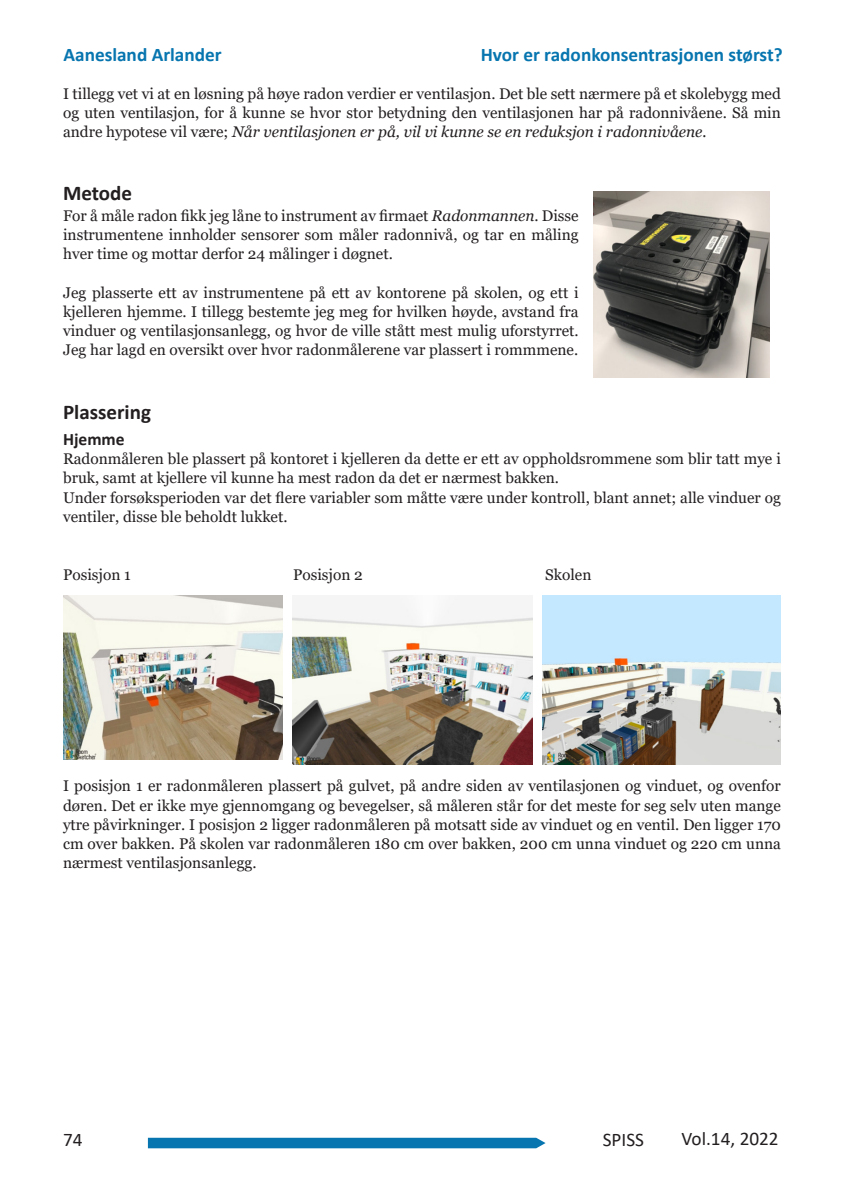
<style>
.page{position:relative;width:844px;height:1191px;background:#fff}
.page>*{position:absolute;margin:0;border:0;box-sizing:border-box;transform-origin:0 0}
.Mellomtittel_1{font:700 21px "Calibri";color:#231f20}
.Topptekst{font:700 19.25px "Calibri";color:#0775af}
.t1{font:19.25px "Calibri";color:#231f20}
.Mellomtittel_2{font:700 17.5px "Calibri";color:#231f20}
.Brødtekst_1{font:15.4px/19.2px "Georgia";color:#231f20;text-align:justify}
.s1{font-style:italic}
</style>
<div class="page">
<svg style="left:148px;top:1137px;width:397px;height:11px;background:#1a7fb5"></svg>
<img style="left:593px;top:192px;width:176px;height:185px">
<img style="left:292px;top:599px;width:240px;height:165px">
<img style="left:63px;top:595px;width:220px;height:164px">
<img style="left:542px;top:595px;width:238px;height:169px">
<p class="Topptekst" style="left:63px;top:41px;width:160px">Aanesland Arlander</p>
<p class="Topptekst" style="left:480px;top:41px;width:303px">Hvor er radonkonsentrasjonen størst?</p>
<p class="Brødtekst_1" style="left:63px;top:84px;width:719px">I tillegg vet vi at en løsning på høye radon verdier er ventilasjon. Det ble sett nærmere på et skolebygg med og uten ventilasjon, for å kunne se hvor stor betydning den ventilasjonen har på radonnivåene. Så min andre hypotese vil være; <span class="s1">Når ventilasjonen er på, vil vi kunne se en reduksjon i radonnivåene.</span></p>
<p class="Mellomtittel_1" style="left:63px;top:178px;width:70px">Metode</p>
<p class="Brødtekst_1" style="left:63px;top:206px;width:517px">For å måle radon fikk jeg låne to instrument av firmaet <span class="s1">Radonmannen</span>. Disse instrumentene innholder sensorer som måler radonnivå, og tar en måling hver time og mottar derfor 24 målinger i døgnet.</p>
<p class="Brødtekst_1" style="left:63px;top:283px;width:517px">Jeg plasserte ett av instrumentene på ett av kontorene på skolen, og ett i kjelleren hjemme. I tillegg bestemte jeg meg for hvilken høyde, avstand fra vinduer og ventilasjonsanlegg, og hvor de ville stått mest mulig uforstyrret.<br>Jeg har lagd en oversikt over hvor radonmålerene var plassert i rommmene.</p>
<p class="Mellomtittel_1" style="left:63px;top:397px;width:89px">Plassering</p>
<p class="Mellomtittel_2" style="left:63px;top:426px;width:63px">Hjemme</p>
<p class="Brødtekst_1" style="left:63px;top:449px;width:719px">Radonmåleren ble plassert på kontoret i kjelleren da dette er ett av oppholdsrommene som blir tatt mye i bruk, samt at kjellere vil kunne ha mest radon da det er nærmest bakken.</p>
<p class="Brødtekst_1" style="left:63px;top:488px;width:719px">Under forsøksperioden var det flere variabler som måtte være under kontroll, blant annet; alle vinduer og ventiler, disse ble beholdt lukket.</p>
<p class="Brødtekst_1" style="left:63px;top:565px;width:69px">Posisjon 1</p>
<p class="Brødtekst_1" style="left:293px;top:565px;width:71px">Posisjon 2</p>
<p class="Brødtekst_1" style="left:545px;top:565px;width:48px">Skolen</p>
<p class="Brødtekst_1" style="left:63px;top:776px;width:719px">I posisjon 1 er radonmåleren plassert på gulvet, på andre siden av ventilasjonen og vinduet, og ovenfor døren. Det er ikke mye gjennomgang og bevegelser, så måleren står for det meste for seg selv uten mange ytre påvirkninger. I posisjon 2 ligger radonmåleren på motsatt side av vinduet og en ventil. Den ligger 170 cm over bakken. På skolen var radonmåleren 180 cm over bakken, 200 cm unna vinduet og 220 cm unna nærmest ventilasjonsanlegg.</p>
<p class="t1" style="left:63px;top:1126px;width:21px">74</p>
<p class="t1" style="left:602px;top:1126px;width:43px">SPISS</p>
<p class="t1" style="left:681px;top:1125px;width:99px">Vol.14, 2022</p>
</div>
